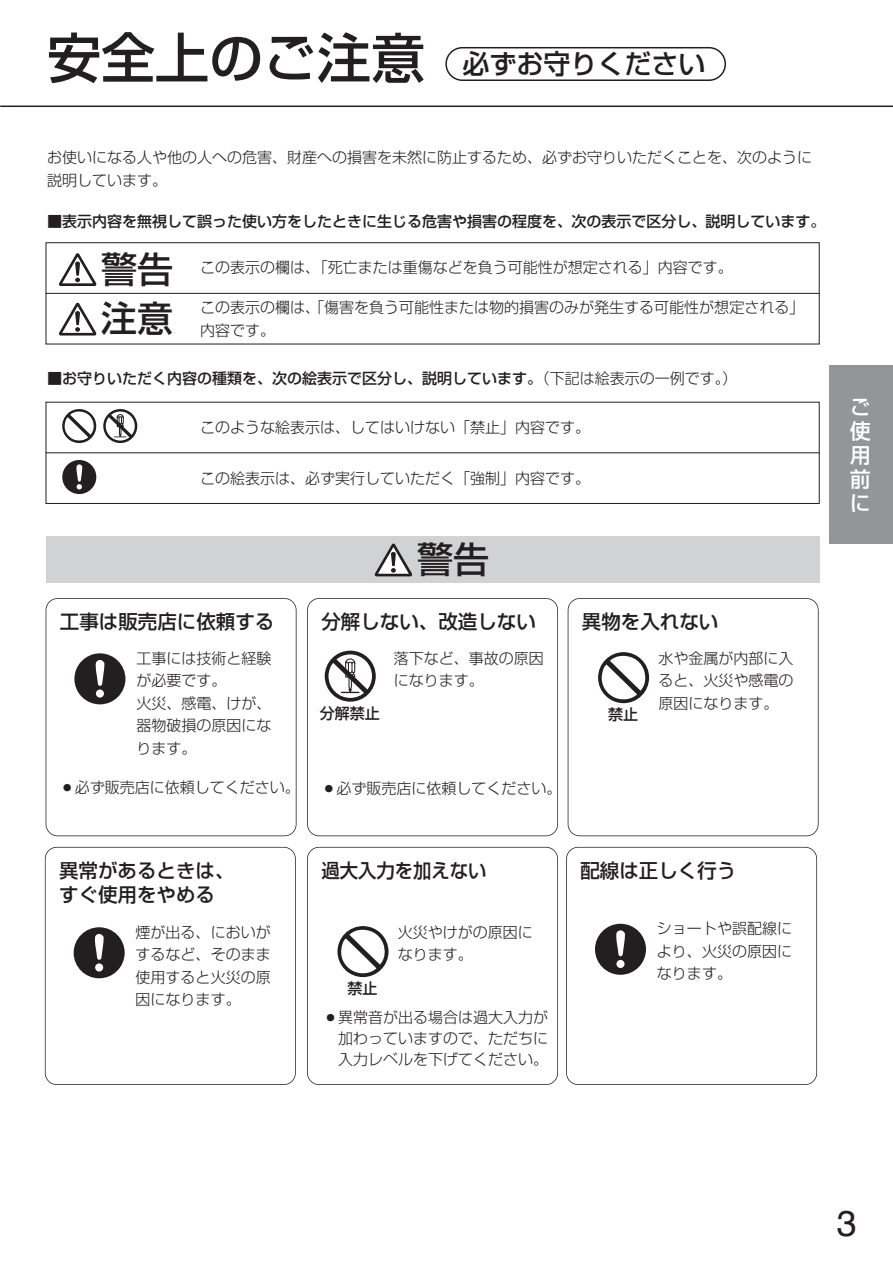
<style>
.page{position:relative;width:893px;height:1263px;background:#fff}
.page>*{position:absolute;margin:0;border:0;box-sizing:border-box;transform-origin:0 0}
.t1{font:36px/49.5px "Shin Go Medium 90 msp RKSJ H";color:#231f20}
.t2{font:36px "Helvetica";color:#231f20}
.t3{font:27px "Shin Go Medium 90 msp RKSJ H";color:#231f20}
.t4{font:21px/24px "Shin Go Medium 90 msp RKSJ H";color:#fff;text-align:justify}
.t5{font:19.5px/24px "Shin Go Medium 90 msp RKSJ H";color:#231f20}
.t6{font:19.5px "Shin Go Medium 90 msp RKSJ H";color:#231f20;scale:.94 1}
.t7{font:15px/22.5px "Shin Go Light 90 msp RKSJ H";color:#231f20}
.t8{font:15px "Shin Go Medium 90 msp RKSJ H";color:#231f20}
.s1{font-size:54px}
.s2{font-family:"Shin Go Light 90 msp RKSJ H"}
</style>
<div class="page">
<hr style="left:1px;top:106px;width:892px;height:1px;background:#231f20">
<div style="left:829px;top:366px;width:64px;height:178px;background:#939598"></div>
<svg style="left:445px;top:47px;width:281px;height:34px"></svg>
<div style="left:46px;top:242px;width:773px;height:102px;border:1px solid #231f20"></div>
<svg style="left:59px;top:253px;width:38px;height:33px"></svg>
<svg style="left:59px;top:303px;width:38px;height:33px"></svg>
<hr style="left:46px;top:293px;width:773px;height:1px;background:#231f20">
<div style="left:46px;top:402px;width:773px;height:102px;border:1px solid #231f20"></div>
<svg style="left:62px;top:409px;width:34px;height:34px"></svg>
<svg style="left:64px;top:411px;width:30px;height:30px"></svg>
<div style="left:62px;top:460px;width:34px;height:34px;background:#231f20;border-radius:50%"></div>
<svg style="left:76px;top:464px;width:6px;height:26px"></svg>
<svg style="left:103px;top:409px;width:34px;height:34px"></svg>
<hr style="left:46px;top:452px;width:773px;height:1px;background:#231f20">
<div style="left:46px;top:536px;width:773px;height:47px;background:#d1d2d4"></div>
<svg style="left:374px;top:544px;width:38px;height:32px"></svg>
<div style="left:46px;top:598px;width:250px;height:238px;border:2px solid #231f20;border-radius:12px"></div>
<div style="left:74px;top:653px;width:51px;height:51px;background:#231f20;border-radius:50%"></div>
<div style="left:96px;top:690px;width:8px;height:8px;background:#fff;border-radius:50%"></div>
<svg style="left:95px;top:660px;width:9px;height:26px"></svg>
<div style="left:568px;top:598px;width:250px;height:238px;border:2px solid #231f20;border-radius:12px"></div>
<svg style="left:598px;top:652px;width:51px;height:51px"></svg>
<svg style="left:601px;top:655px;width:45px;height:46px"></svg>
<div style="left:307px;top:598px;width:251px;height:238px;border:2px solid #231f20;border-radius:12px"></div>
<svg style="left:325px;top:651px;width:51px;height:51px"></svg>
<div style="left:45px;top:847px;width:251px;height:238px;border:2px solid #231f20;border-radius:12px"></div>
<div style="left:307px;top:847px;width:251px;height:238px;border:2px solid #231f20;border-radius:12px"></div>
<div style="left:74px;top:927px;width:51px;height:51px;background:#231f20;border-radius:50%"></div>
<div style="left:95px;top:963px;width:8px;height:9px;background:#fff;border-radius:50%"></div>
<svg style="left:94px;top:934px;width:10px;height:26px"></svg>
<svg style="left:337px;top:926px;width:51px;height:51px"></svg>
<svg style="left:340px;top:929px;width:46px;height:46px"></svg>
<div style="left:566px;top:847px;width:251px;height:238px;border:2px solid #231f20;border-radius:12px"></div>
<div style="left:595px;top:924px;width:51px;height:51px;background:#231f20;border-radius:50%"></div>
<div style="left:616px;top:960px;width:8px;height:8px;background:#fff;border-radius:50%"></div>
<svg style="left:616px;top:930px;width:9px;height:27px"></svg>
<h2 class="t3" style="left:47px;top:54px;width:660px"><span class="s1">安全上のご注意</span> 必ずお守りください</h2>
<p class="t7" style="left:47px;top:148px;width:766px">お使いになる人や他の人への危害、財産への損害を未然に防止するため、必ずお守りいただくことを、次のように説明しています。</p>
<p class="t8" style="left:47px;top:216px;width:780px">■表示内容を無視して誤った使い方をしたときに生じる危害や損害の程度を、次の表示で区分し、説明しています。</p>
<p class="t7" style="left:200px;top:258px;width:534px">この表示の欄は、「死亡または重傷などを負う可能性が想定される」内容です。</p>
<p class="t7" style="left:200px;top:298px;width:606px">この表示の欄は、「傷害を負う可能性または物的損害のみが発生する可能性が想定される」内容です。</p>
<h1 class="t1" style="left:101px;top:249px;width:73px">警告注意</h1>
<p class="t8" style="left:47px;top:373px;width:691px">■お守りいただく内容の種類を、次の絵表示で区分し、説明しています。<span class="s2">（下記は絵表示の一例です。）</span></p>
<p class="t7" style="left:200px;top:418px;width:391px">このような絵表示は、してはいけない「禁止」内容です。</p>
<p class="t7" style="left:200px;top:469px;width:391px">この絵表示は、必ず実行していただく「強制」内容です。</p>
<h3 class="t5" style="left:60px;top:613px;width:216px">工事は販売店に依頼する</h3>
<p class="t7" style="left:136px;top:649px;width:136px">工事には技術と経験が必要です。<br>火災、感電、けが、器物破損の原因になります。</p>
<p class="t7" style="left:60px;top:778px;width:241px">○必ず販売店に依頼してください。</p>
<h3 class="t5" style="left:59px;top:861px;width:177px">異常があるときは、すぐ使用をやめる</h3>
<p class="t7" style="left:136px;top:923px;width:136px;text-align:justify">煙が出る、においがするなど、そのまま使用すると火災の原因になります。</p>
<h1 class="t1" style="left:417px;top:540px;width:73px">警告</h1>
<h3 class="t5" style="left:321px;top:613px;width:216px">分解しない、改造しない</h3>
<p class="t8" style="left:320px;top:707px;width:61px">分解禁止</p>
<p class="t7" style="left:394px;top:649px;width:151px">落下など、事故の原因になります。</p>
<p class="t7" style="left:321px;top:779px;width:241px">○必ず販売店に依頼してください。</p>
<h3 class="t6" style="left:321px;top:863px;width:177px">過大入力を加えない</h3>
<p class="t8" style="left:348px;top:983px;width:31px">禁止</p>
<p class="t7" style="left:398px;top:923px;width:136px">火災やけがの原因になります。</p>
<p class="t7" style="left:338px;top:1009px;width:211px;line-height:21px;text-align:justify;text-indent:-15px">○異常音が出る場合は過大入力が加わっていますので、ただちに入力レベルを下げてください。</p>
<h3 class="t5" style="left:582px;top:613px;width:138px">異物を入れない</h3>
<p class="t8" style="left:608px;top:709px;width:31px">禁止</p>
<p class="t7" style="left:658px;top:649px;width:136px;text-align:justify">水や金属が内部に入ると、火災や感電の原因になります。</p>
<h3 class="t5" style="left:580px;top:861px;width:157px">配線は正しく行う</h3>
<p class="t7" style="left:657px;top:919px;width:136px;text-align:justify">ショートや誤配線により、火災の原因になります。</p>
<h3 class="t4" style="left:850px;top:398px;width:22px">ご使用前に</h3>
<h1 class="t2" style="left:837px;top:1209px;width:22px">3</h1>
</div>
